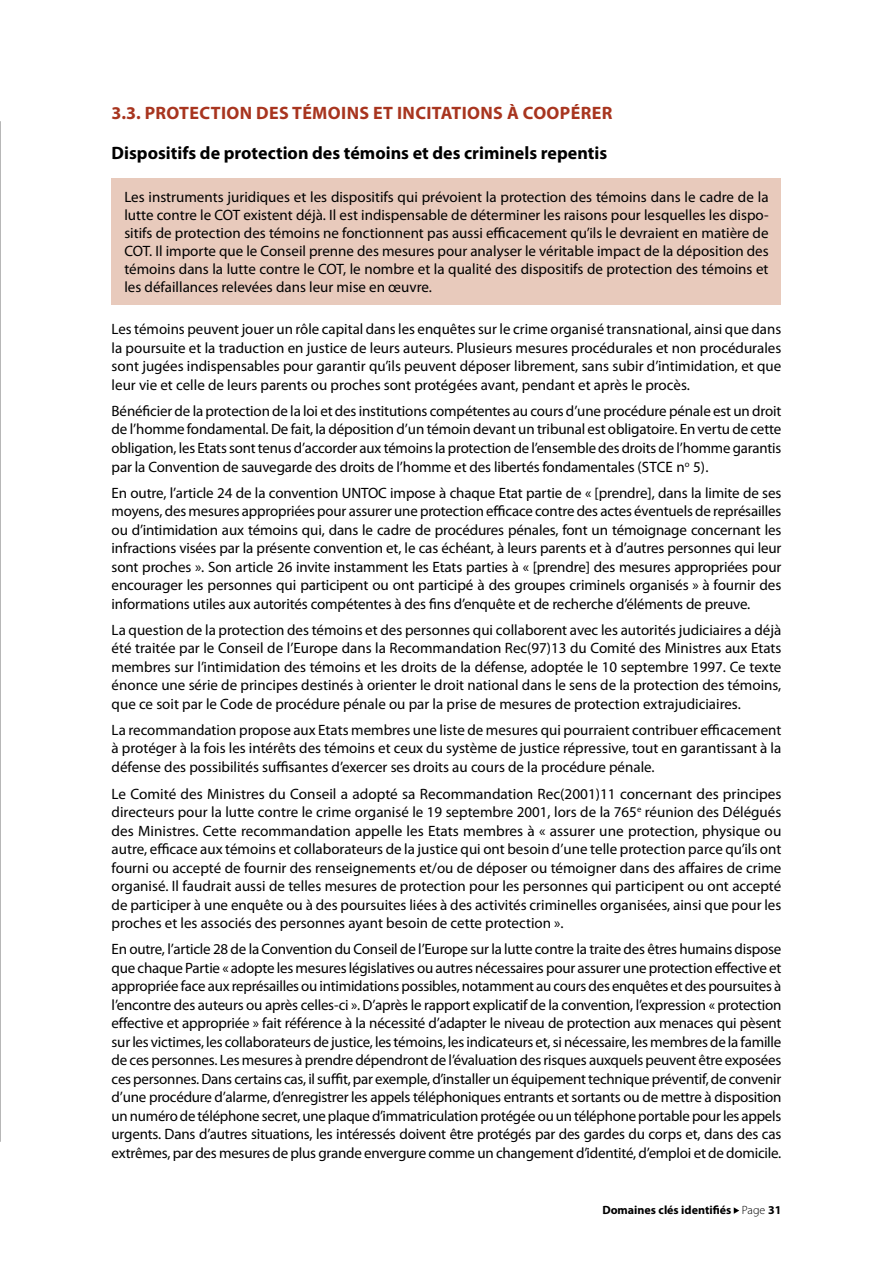
<style>
.page{position:relative;width:893px;height:1263px;background:#fff}
.page>*{position:absolute;margin:0;border:0;box-sizing:border-box;transform-origin:0 0}
.t1{font:700 18px "Myriad Pro";color:#000}
.t2{font:700 18px "Myriad Pro";letter-spacing:.02em;color:#a8351f}
.t3{font:15px/18.5px "Myriad Pro";color:#000;text-align:justify}
.t4{font:700 12px "Myriad Pro";color:#000}
.s1{font-weight:300}
</style>
<div class="page">
<svg style="left:734px;top:1207px;width:5px;height:7px"></svg>
<div style="left:112px;top:178px;width:669px;height:127px;background:#e8cabc"></div>
<hr style="left:0;top:121px;width:1px;height:1021px;background:#706f6f">
<p class="t2" style="left:112px;top:101px;width:502px">3.3. PROTECTION DES TÉMOINS ET INCITATIONS À COOPÉRER</p>
<p class="t1" style="left:112px;top:141px;width:497px">Dispositifs de protection des témoins et des criminels repentis</p>
<p class="t3" style="left:124px;top:188px;width:646px;line-height:18px">Les instruments juridiques et les dispositifs qui prévoient la protection des témoins dans le cadre de la lutte contre le COT existent déjà. Il est indispensable de déterminer les raisons pour lesquelles les dispo&shy;sitifs de protection des témoins ne fonctionnent pas aussi efficacement qu’ils le devraient en matière de COT. Il importe que le Conseil prenne des mesures pour analyser le véritable impact de la déposition des témoins dans la lutte contre le COT, le nombre et la qualité des dispositifs de protection des témoins et les défaillances relevées dans leur mise en œuvre.</p>
<p class="t3" style="left:112px;top:320px;width:671px">Les témoins peuvent jouer un rôle capital dans les enquêtes sur le crime organisé transnational, ainsi que dans la poursuite et la traduction en justice de leurs auteurs. Plusieurs mesures procédurales et non procédurales sont jugées indispensables pour garantir qu’ils peuvent déposer librement, sans subir d’intimidation, et que leur vie et celle de leurs parents ou proches sont protégées avant, pendant et après le procès.</p>
<p class="t3" style="left:112px;top:401px;width:671px">Bénéficier de la protection de la loi et des institutions compétentes au cours d’une procédure pénale est un droit de l’homme fondamental. De fait, la déposition d’un témoin devant un tribunal est obligatoire. En vertu de cette obligation, les Etats sont tenus d’accorder aux témoins la protection de l’ensembledes droits de l’homme garantis par la Convention de sauvegarde des droits de l’homme et des libertés fondamentales (STCE n<sup>o</sup> 5).</p>
<p class="t3" style="left:112px;top:483px;width:671px">En outre, l’article 24 de la convention UNTOC impose à chaque Etat partie de « [prendre], dans la limite de ses moyens, des mesures appropriées pour assurer une protection efficace contre des actes éventuels de représailles ou d’intimidation aux témoins qui, dans le cadre de procédures pénales, font un témoignage concernant les infractions visées par la présente convention et, le cas échéant, à leurs parents et à d’autres personnes qui leur sont proches ». Son article 26 invite instamment les Etats parties à « [prendre] des mesures appropriées pour encourager les personnes qui participent ou ont participé à des groupes criminels organisés » à fournir des informations utiles aux autorités compétentes à des fins d’enquête et de recherche d’éléments de preuve.</p>
<p class="t3" style="left:112px;top:620px;width:671px">La question de la protection des témoins et des personnes qui collaborent avec les autorités judiciaires a déjà été traitée par le Conseil de l’Europe dans la Recommandation Rec(97)13 du Comité des Ministres aux Etats membres sur l’intimidation des témoins et les droits de la défense, adoptée le 10 septembre 1997. Ce texte énonce une série de principes destinés à orienter le droit national dans le sens de la protection des témoins, que ce soit par le Code de procédure pénale ou par la prise de mesures de protection extrajudiciaires.</p>
<p class="t3" style="left:112px;top:720px;width:671px">La recommandation propose aux Etats membres une liste de mesures qui pourraient contribuer efficacement à protéger à la fois les intérêts des témoins et ceux du système de justice répressive, tout en garantissant à la défense des possibilités suffisantes d’exercer ses droits au cours de la procédure pénale.</p>
<p class="t3" style="left:112px;top:784px;width:671px">Le Comité des Ministres du Conseil a adopté sa Recommandation Rec(2001)11 concernant des principes directeurs pour la lutte contre le crime organisé le 19 septembre 2001, lors de la 765<sup>e</sup> réunion des Délégués des Ministres. Cette recommandation appelle les Etats membres à « assurer une protection, physique ou autre, efficace aux témoins et collaborateurs de la justice qui ont besoin d’une telle protection parce qu’ils ont fourni ou accepté de fournir des renseignements et/ou de déposer ou témoigner dans des affaires de crime organisé. Il faudrait aussi de telles mesures de protection pour les personnes qui participent ou ont accepté de participer à une enquête ou à des poursuites liées à des activités criminelles organisées, ainsi que pour les proches et les associés des personnes ayant besoin de cette protection ».</p>
<p class="t3" style="left:112px;top:940px;width:671px">En outre, l’article 28 de la Convention du Conseil de l’Europe sur la lutte contre la traite des êtres humains dispose que chaque Partie « adopte les mesures législatives ou autres nécessaires pour assurer une protection effective et appropriée face aux représailles ou intimidations possibles, notamment au cours des enquêtes et des poursuites à l’encontre des auteurs ou après celles-ci ». D’après le rapport explicatif de la convention, l’expression « protection effective et appropriée » fait référence à la nécessité d’adapter le niveau de protection aux menaces qui pèsent sur les victimes, les collaborateurs de justice, les témoins, les indicateurs et, si nécessaire, les membres de la famille de ces personnes. Les mesures à prendre dépendront de l’évaluation des risques auxquels peuvent être exposées ces personnes. Dans certains cas, il suffit, par exemple, d’installer un équipement technique préventif, de convenir d’une procédure d’alarme, d’enregistrer les appels téléphoniques entrants et sortants ou de mettre à disposition un numéro de téléphone secret, une plaque d’immatriculation protégée ou un téléphone portable pour les appels urgents. Dans d’autres situations, les intéressés doivent être protégés par des gardes du corps et, dans des cas extrêmes, par des mesures de plus grande envergure comme un changement d’identité, d’emploi et de domicile.</p>
<p class="t4" style="left:602px;top:1202px;width:180px">Domaines clés identifiés <span class="s1">Page</span> 31</p>
</div>
